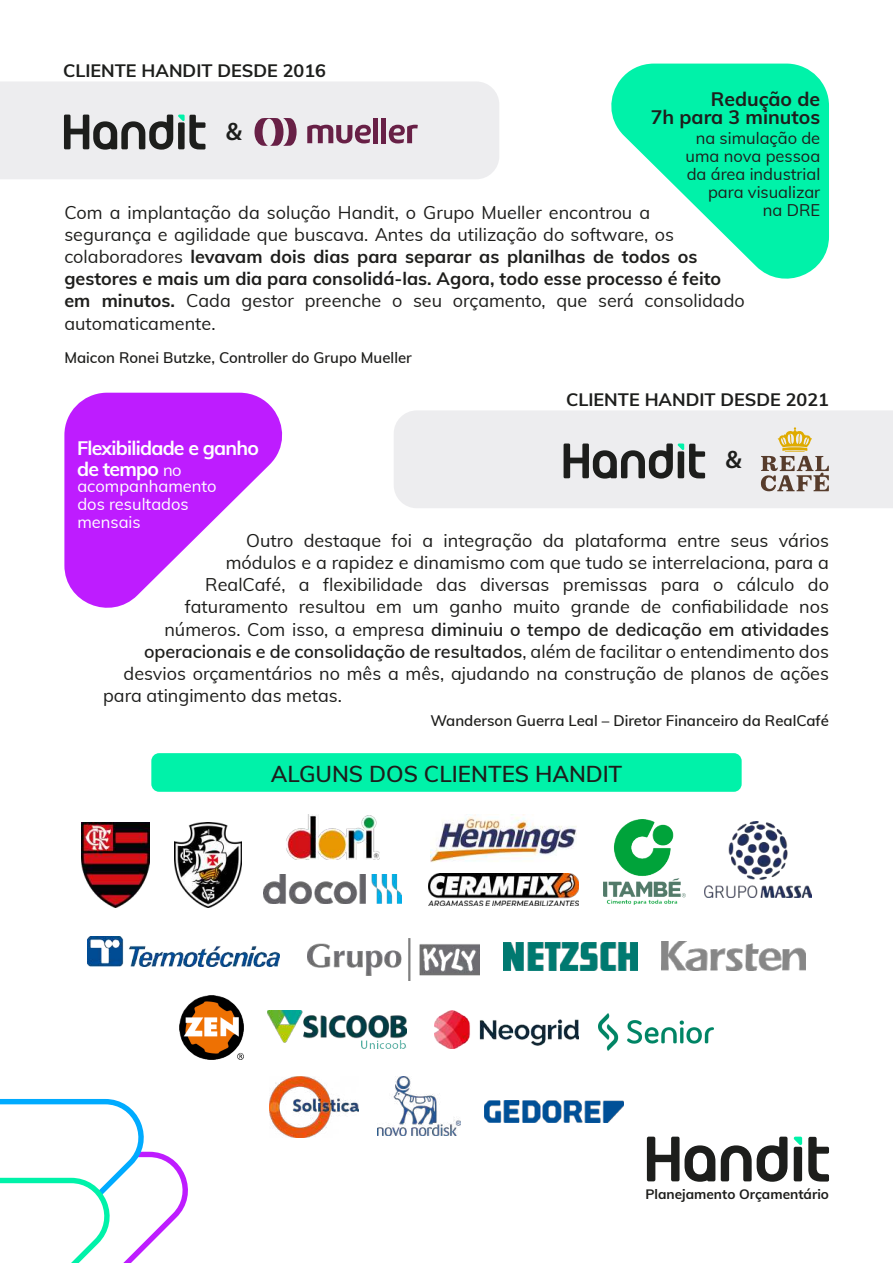
<style>
.page{position:relative;width:893px;height:1263px;background:#fff}
.page>*{position:absolute;margin:0;border:0;box-sizing:border-box;transform-origin:0 0}
.t1{font:600 25.2px "Myriad Pro";color:#1d1e1c}
.t2{font:600 22.5px "Muli";color:#1d1e1c}
.t3{font:700 19.5px/20.4px "Muli";letter-spacing:-.04em;color:#fff}
.t4{font:700 19.5px/18px "Muli";color:#1e1e1c;text-align:right}
.t5{font:18px "Muli";color:#1d1d1b}
.t6{font:18px/22px "Muli";color:#1e1e1c}
.t7{font:600 18px "Muli";color:#1d1d1b}
.t8{font:700 18px "Muli";color:#1d1e1c}
.t9{font:16.5px/18px "Muli";color:#1e1e1c;text-align:right}
.t10{font:16.5px/18px "Muli";color:#fff}
.t11{font:600 15px "Muli";color:#1d1d1b}
.t12{font:700 13.65px "Muli";color:#1d1d1b}
.s1{font-weight:700}
.s2{font-weight:400;font-size:16.5px}
.s3{font-weight:400}
</style>
<div class="page">
<div style="left:151px;top:753px;width:591px;height:39px;background:#00f2a9;border-radius:8px"></div>
<svg style="left:611px;top:64px;width:218px;height:215px;fill:#00f2a9"></svg>
<div style="left:0;top:82px;width:499px;height:97px;background:#ededef"></div>
<div style="left:394px;top:410px;width:499px;height:98px;background:#ededef"></div>
<svg style="left:64px;top:115px;width:141px;height:35px;background:#8b8c8c"></svg>
<svg style="left:389px;top:125px;width:29px;height:18px"></svg>
<svg style="left:307px;top:125px;width:64px;height:18px"></svg>
<div style="left:381px;top:118px;width:5px;height:25px;background:#682046"></div>
<div style="left:373px;top:118px;width:5px;height:25px;background:#682046"></div>
<svg style="left:254px;top:118px;width:43px;height:28px"></svg>
<svg style="left:564px;top:443px;width:141px;height:36px;background:#8d8f8f"></svg>
<svg style="left:761px;top:427px;width:68px;height:65px;background:#cac0af"></svg>
<svg style="left:64px;top:393px;width:219px;height:215px;fill:#be1cff"></svg>
<svg style="left:808px;top:1137px;width:21px;height:44px"></svg>
<div style="left:794px;top:1147px;width:8px;height:34px;background:#1d1e1c;border-radius:2px"></div>
<svg style="left:721px;top:1136px;width:66px;height:46px"></svg>
<svg style="left:647px;top:1136px;width:68px;height:46px"></svg>
<svg style="left:793px;top:1136px;width:9px;height:9px"></svg>
<img style="left:179px;top:995px;width:64px;height:64px">
<img style="left:268px;top:1011px;width:139px;height:32px">
<img style="left:361px;top:1040px;width:45px;height:9px">
<img style="left:434px;top:1011px;width:144px;height:38px">
<img style="left:598px;top:1013px;width:116px;height:38px">
<img style="left:87px;top:936px;width:192px;height:30px">
<img style="left:307px;top:938px;width:172px;height:43px">
<img style="left:504px;top:942px;width:134px;height:28px">
<img style="left:662px;top:941px;width:144px;height:29px">
<img style="left:270px;top:1076px;width:88px;height:61px">
<img style="left:485px;top:1101px;width:138px;height:21px">
<img style="left:378px;top:1076px;width:83px;height:60px">
<img style="left:81px;top:823px;width:69px;height:84px">
<img style="left:175px;top:823px;width:67px;height:84px">
<img style="left:429px;top:874px;width:149px;height:31px">
<img style="left:286px;top:815px;width:93px;height:44px">
<img style="left:263px;top:874px;width:139px;height:29px">
<img style="left:705px;top:821px;width:107px;height:76px">
<img style="left:604px;top:819px;width:82px;height:85px">
<img style="left:430px;top:815px;width:147px;height:47px">
<svg style="left:0;top:1099px;width:188px;height:164px"></svg>
<p class="t8" style="left:63px;top:57px;width:264px">CLIENTE HANDIT DESDE 2016</p>
<h1 class="t1" style="left:226px;top:115px;width:18px">&amp;</h1>
<p class="t4" style="left:651px;top:89px;width:171px">Redução de<br>7h para 3 minutos</p>
<p class="t9" style="left:686px;top:129px;width:136px">na simulação de uma nova pessoa da área industrial para visualizar</p>
<p class="t6" style="left:64px;top:201px;width:587px">Com a implantação da solução Handit, o Grupo Mueller encontrou a</p>
<p class="t9" style="left:763px;top:200px;width:59px">na DRE</p>
<p class="t6" style="left:64px;top:223px;width:682px">segurança e agilidade que buscava. Antes da utilização do software, os colaboradores <span class="s1">levavam dois dias para separar as planilhas de todos os gestores e mais um dia para consolidá-las. Agora, todo esse processo é feito em minutos.</span> Cada gestor preenche o seu orçamento, que será consolidado automaticamente.</p>
<p class="t11" style="left:64px;top:346px;width:349px">Maicon Ronei Butzke, Controller do Grupo Mueller</p>
<p class="t3" style="left:77px;top:437px;width:183px">Flexibilidade e ganho de tempo <span class="s2">no</span></p>
<p class="t10" style="left:77px;top:476px;width:141px">acompanhamento dos resultados mensais</p>
<p class="t8" style="left:566px;top:386px;width:264px">CLIENTE HANDIT DESDE 2021</p>
<h1 class="t1" style="left:725px;top:444px;width:18px">&amp;</h1>
<p class="t5" style="left:246px;top:527px;width:584px">Outro destaque foi a integração da plataforma entre seus vários</p>
<p class="t5" style="left:226px;top:550px;width:605px">módulos e a rapidez e dinamismo com que tudo se interrelaciona, para a</p>
<p class="t5" style="left:205px;top:572px;width:625px">RealCafé, a flexibilidade das diversas premissas para o cálculo do</p>
<p class="t5" style="left:185px;top:594px;width:646px">faturamento resultou em um ganho muito grande de confiabilidade nos</p>
<p class="t7" style="left:164px;top:616px;width:666px"><span class="s3">números. Com isso, a empresa</span> diminuiu o tempo de dedicação em atividades</p>
<p class="t7" style="left:144px;top:638px;width:686px">operacionais e de consolidação de resultados<span class="s3">, além de facilitar o entendimento dos</span></p>
<p class="t5" style="left:124px;top:660px;width:707px">desvios orçamentários no mês a mês, ajudando na construção de planos de ações</p>
<p class="t5" style="left:103px;top:682px;width:240px">para atingimento das metas.</p>
<p class="t11" style="left:430px;top:709px;width:400px">Wanderson Guerra Leal – Diretor Financeiro da RealCafé</p>
<p class="t2" style="left:271px;top:757px;width:353px">ALGUNS DOS CLIENTES HANDIT</p>
<p class="t12" style="left:645px;top:1184px;width:185px">Planejamento Orçamentário</p>
</div>
